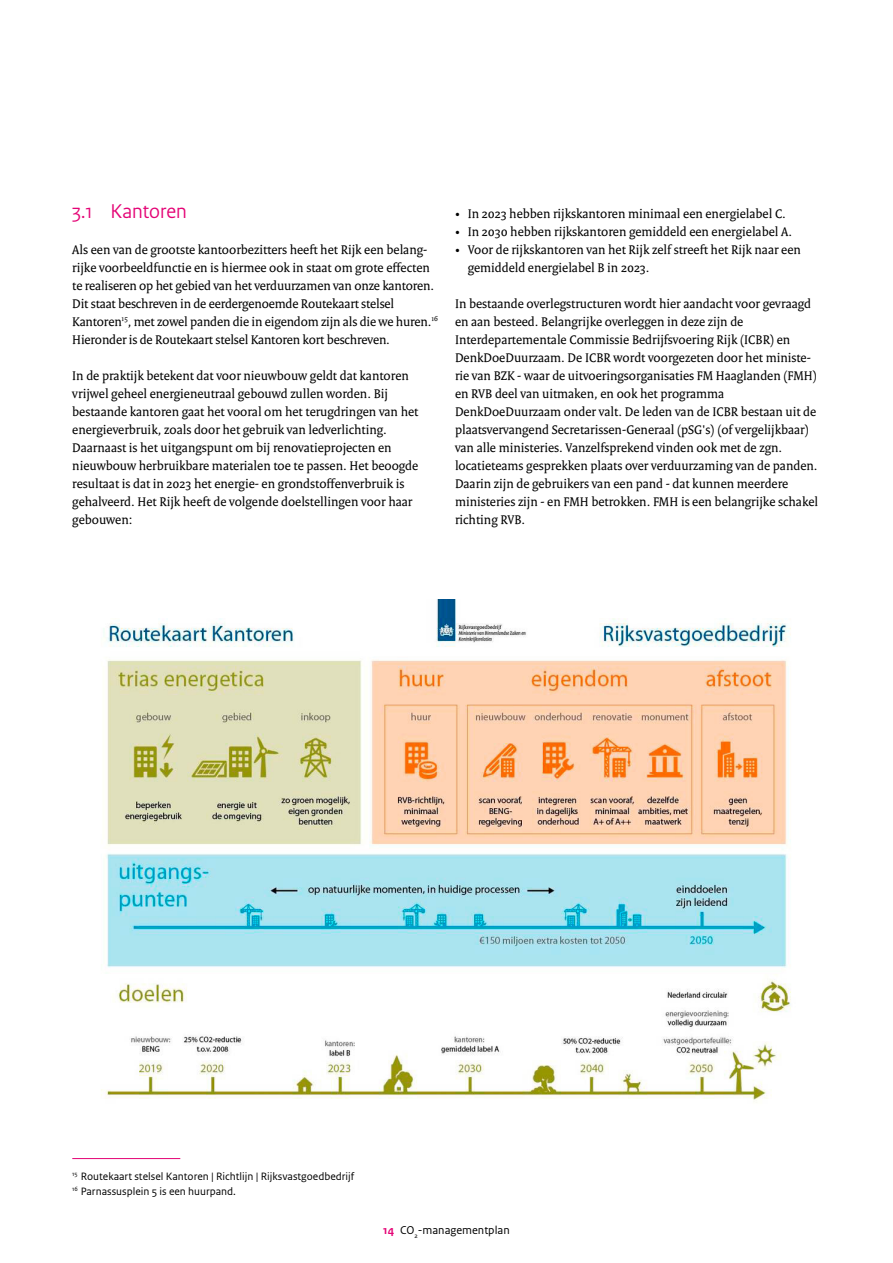
<style>
.page{position:relative;width:893px;height:1263px;background:#fff}
.page>*{position:absolute;margin:0;border:0;box-sizing:border-box;transform-origin:0 0}
.H3_RO_Paragraafkop_S{font:21px "Rijksoverheid Sans Heading";color:#e40375}
.P_Broodtekst{font:13.5px/18px "Rijksoverheid Serif";color:#000}
.t1{font:12px "Rijksoverheid Sans Text";color:#000}
.Voetnoot{font:11.25px "Rijksoverheid Sans Text";color:#000}
.s1{font-weight:700;color:#e40375}
</style>
<div class="page">
<hr style="left:72px;top:1158px;width:108px;height:1px;background:#e40375">
<img style="left:101px;top:600px;width:690px;height:501px">
<h3 class="H3_RO_Paragraafkop_S" style="left:72px;top:199px;width:116px">3.1 Kantoren</h3>
<p class="P_Broodtekst" style="left:72px;top:240px;width:367px">Als een van de grootste kantoorbezitters heeft het Rijk een belang&shy;rijke voorbeeldfunctie en is hiermee ook in staat om grote effecten te realiseren op het gebied van het verduurzamen van onze kantoren.<br>Dit staat beschreven in de eerdergenoemde Routekaart stelsel Kantoren<sup>15</sup>, met zowel panden die in eigendom zijn als die we huren.<sup>16<br></sup>Hieronder is de Routekaart stelsel Kantoren kort beschreven.</p>
<p class="P_Broodtekst" style="left:72px;top:366px;width:348px">In de praktijk betekent dat voor nieuwbouw geldt dat kantoren vrijwel geheel energieneutraal gebouwd zullen worden. Bij bestaande kantoren gaat het vooral om het terugdringen van het energieverbruik, zoals door het gebruik van ledverlichting.</p>
<p class="P_Broodtekst" style="left:72px;top:438px;width:347px">Daarnaast is het uitgangspunt om bij renovatieprojecten en nieuwbouw herbruikbare materialen toe te passen. Het beoogde resultaat is dat in 2023 het energie- en grondstoffenverbruik is gehalveerd. Het Rijk heeft de volgende doelstellingen voor haar gebouwen:</p>
<p class="P_Broodtekst" style="left:455px;top:204px;width:332px">• In 2023 hebben rijkskantoren minimaal een energielabel C.</p>
<p class="P_Broodtekst" style="left:455px;top:222px;width:339px">• In 2030 hebben rijkskantoren gemiddeld een energielabel A.</p>
<p class="P_Broodtekst" style="left:468px;top:240px;width:335px;text-indent:-13px">• Voor de rijkskantoren van het Rijk zelf streeft het Rijk naar een gemiddeld energielabel B in 2023.</p>
<p class="P_Broodtekst" style="left:455px;top:294px;width:365px">In bestaande overlegstructuren wordt hier aandacht voor gevraagd en aan besteed. Belangrijke overleggen in deze zijn de Interdepartementale Commissie Bedrijfsvoering Rijk (ICBR) en DenkDoeDuurzaam. De ICBR wordt voorgezeten door het ministe&shy;rie van BZK - waar de uitvoeringsorganisaties FM Haaglanden (FMH) en RVB deel van uitmaken, en ook het programma DenkDoeDuurzaam onder valt. De leden van de ICBR bestaan uit de plaatsvervangend Secretarissen-Generaal (pSG's) (of vergelijkbaar) van alle ministeries. Vanzelfsprekend vinden ook met de zgn. locatieteams gesprekken plaats over verduurzaming van de panden.<br>Daarin zijn de gebruikers van een pand - dat kunnen meerdere ministeries zijn - en FMH betrokken. FMH is een belangrijke schakel richting RVB.</p>
<p class="Voetnoot" style="left:72px;top:1170px;width:284px"><sup>15</sup> Routekaart stelsel Kantoren | Richtlijn | Rijksvastgoedbedrijf</p>
<p class="Voetnoot" style="left:72px;top:1185px;width:165px"><sup>16</sup> Parnassusplein 5 is een huurpand.</p>
<p class="t1" style="left:383px;top:1223px;width:128px"><span class="s1">14</span> CO<sub>2</sub>-managementplan</p>
</div>
